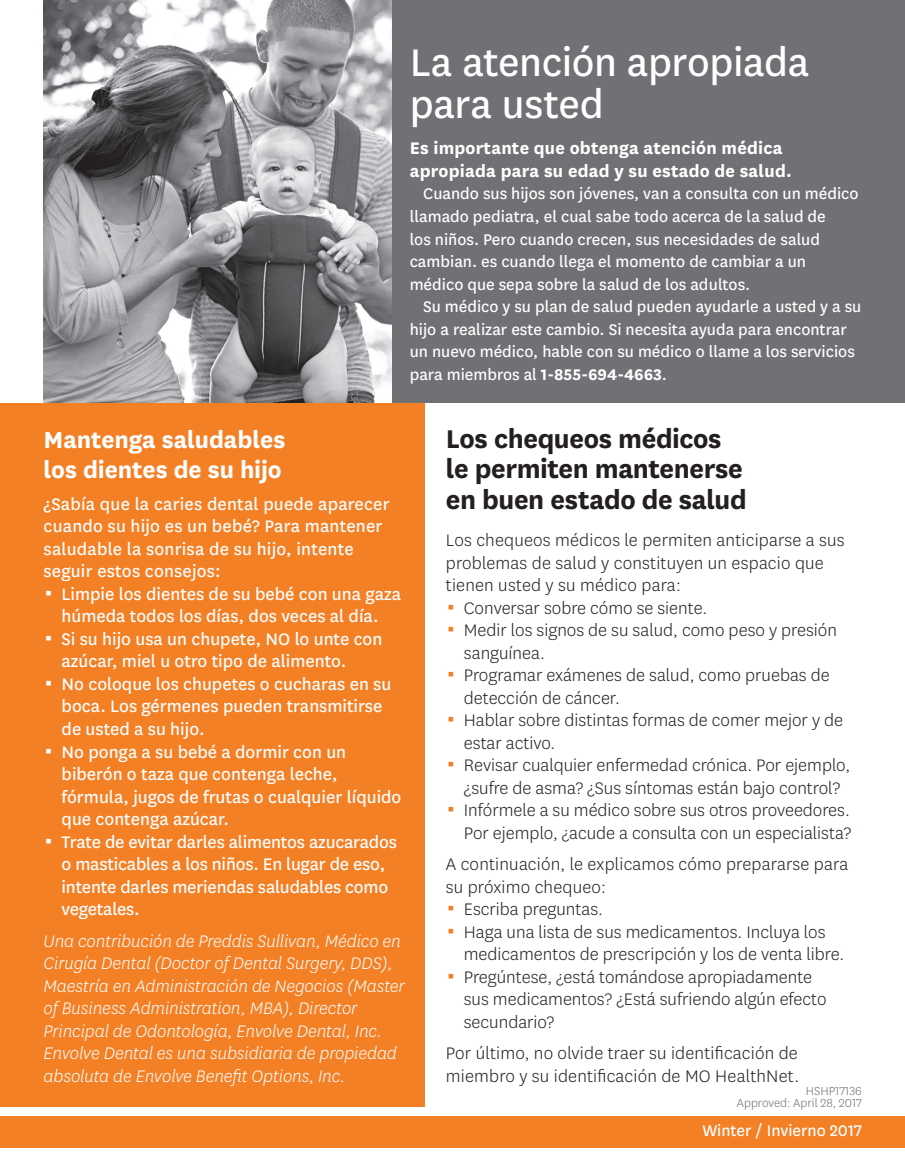
<style>
.page{position:relative;width:905px;height:1175px;background:#fff}
.page>*{position:absolute;margin:0;border:0;box-sizing:border-box;transform-origin:0 0}
.t1{font:45px/42px "Centene Sans";letter-spacing:-.01em;color:#fff}
.t2{font:700 30px/30px "Centene Sans";letter-spacing:-.015em;color:#231f20}
.t3{font:700 27px/30px "Centene Sans";letter-spacing:-.005em;color:#fff}
.t4{font:300 19.5px/22.5px "Centene Sans";color:#231f20}
.t5{font:19.5px/22.5px "Centene Sans";color:#fff}
.t6{font:italic 300 19.5px/22.5px "Centene Sans";letter-spacing:-.005em;color:#fff}
.t7{font:700 19.5px/22.5px "Centene Sans";letter-spacing:.01em;color:#fff}
.t8{font:18px/22.5px "Centene Sans";color:#fff}
.t9{font:300 13.5px "Centene Sans";color:#717074}
.s1{font-weight:700}
</style>
<div class="page">
<div style="left:0;top:1116px;width:905px;height:31px;background:#f48026"></div>
<hr style="left:0;top:0;width:1px;height:403px;background:#717074">
<div style="left:0;top:403px;width:425px;height:703px;background:#f48026"></div>
<img style="left:43px;top:0;width:349px;height:403px">
<div style="left:392px;top:0;width:513px;height:403px;background:#717074"></div>
<p class="t1" style="left:410px;top:39px;width:401px">La atención apropiada para usted</p>
<p class="t7" style="left:410px;top:136px;width:383px">Es importante que obtenga atención médica apropiada para su edad y su estado de salud.</p>
<p class="t8" style="left:410px;top:182px;width:450px;text-indent:14px">Cuando sus hijos son jóvenes, van a consulta con un médico llamado pediatra, el cual sabe todo acerca de la salud de<br>los niños. Pero cuando crecen, sus necesidades de salud cambian. es cuando llega el momento de cambiar a un médico que sepa sobre la salud de los adultos.</p>
<p class="t8" style="left:410px;top:294px;width:453px;text-indent:14px">Su médico y su plan de salud pueden ayudarle a usted y a su hijo a realizar este cambio. Si necesita ayuda para encontrar un nuevo médico, hable con su médico o llame a los servicios para miembros al <span class="s1">1-855-694-4663</span>.</p>
<p class="t3" style="left:44px;top:423px;width:243px">Mantenga saludables los dientes de su hijo</p>
<p class="t5" style="left:44px;top:491px;width:348px">¿Sabía que la caries dental puede aparecer cuando su hijo es un bebé? Para mantener saludable la sonrisa de su hijo, intente seguir estos consejos:</p>
<p class="t5" style="left:62px;top:581px;width:341px">Limpie los dientes de su bebé con una gaza húmeda todos los días, dos veces al día.</p>
<p class="t5" style="left:62px;top:626px;width:322px">Si su hijo usa un chupete, NO lo unte con azúcar, miel u otro tipo de alimento.</p>
<p class="t5" style="left:62px;top:671px;width:331px">No coloque los chupetes o cucharas en su boca. Los gérmenes pueden transmitirse de usted a su hijo.</p>
<p class="t5" style="left:62px;top:739px;width:341px">No ponga a su bebé a dormir con un biberón o taza que contenga leche, fórmula, jugos de frutas o cualquier líquido que contenga azúcar.</p>
<p class="t5" style="left:62px;top:829px;width:337px">Trate de evitar darles alimentos azucarados o masticables a los niños. En lugar de eso, intente darles meriendas saludables como vegetales.</p>
<p class="t6" style="left:44px;top:929px;width:362px">Una contribución de Preddis Sullivan, Médico en Cirugía Dental (Doctor of Dental Surgery, DDS), Maestría en Administración de Negocios (Master of Business Administration, MBA), Director Principal de Odontología, Envolve Dental, Inc.<br>Envolve Dental es una subsidiaria de propiedad absoluta de Envolve Benefit Options, Inc.</p>
<p class="t2" style="left:446px;top:422px;width:302px">Los chequeos médicos le permiten mantenerse en buen estado de salud</p>
<p class="t4" style="left:446px;top:528px;width:400px">Los chequeos médicos le permiten anticiparse a sus problemas de salud y constituyen un espacio que tienen usted y su médico para:</p>
<p class="t4" style="left:464px;top:596px;width:245px">Conversar sobre cómo se siente.</p>
<p class="t4" style="left:464px;top:618px;width:374px">Medir los signos de su salud, como peso y presión sanguínea.</p>
<p class="t4" style="left:464px;top:663px;width:367px">Programar exámenes de salud, como pruebas de detección de cáncer.</p>
<p class="t4" style="left:464px;top:708px;width:381px">Hablar sobre distintas formas de comer mejor y de estar activo.</p>
<p class="t4" style="left:464px;top:753px;width:388px">Revisar cualquier enfermedad crónica. Por ejemplo, ¿sufre de asma? ¿Sus síntomas están bajo control?</p>
<p class="t4" style="left:464px;top:798px;width:389px">Infórmele a su médico sobre sus otros proveedores.<br>Por ejemplo, ¿acude a consulta con un especialista?</p>
<p class="t4" style="left:446px;top:852px;width:404px">A continuación, le explicamos cómo prepararse para su próximo chequeo:</p>
<p class="t4" style="left:464px;top:897px;width:141px">Escriba preguntas.</p>
<p class="t4" style="left:464px;top:920px;width:382px">Haga una lista de sus medicamentos. Incluya los medicamentos de prescripción y los de venta libre.</p>
<p class="t4" style="left:464px;top:965px;width:364px">Pregúntese, ¿está tomándose apropiadamente sus medicamentos? ¿Está sufriendo algún efecto secundario?</p>
<p class="t4" style="left:446px;top:1041px;width:355px">Por último, no olvide traer su identificación de miembro y su identificación de MO HealthNet.</p>
<p class="t9" style="left:805px;top:1082px;width:57px">HSHP17136</p>
<p class="t9" style="left:736px;top:1094px;width:126px">Approved: April 28, 2017</p>
<p class="t8" style="left:702px;top:1118px;width:161px">Winter / Invierno 2017</p>
</div>
